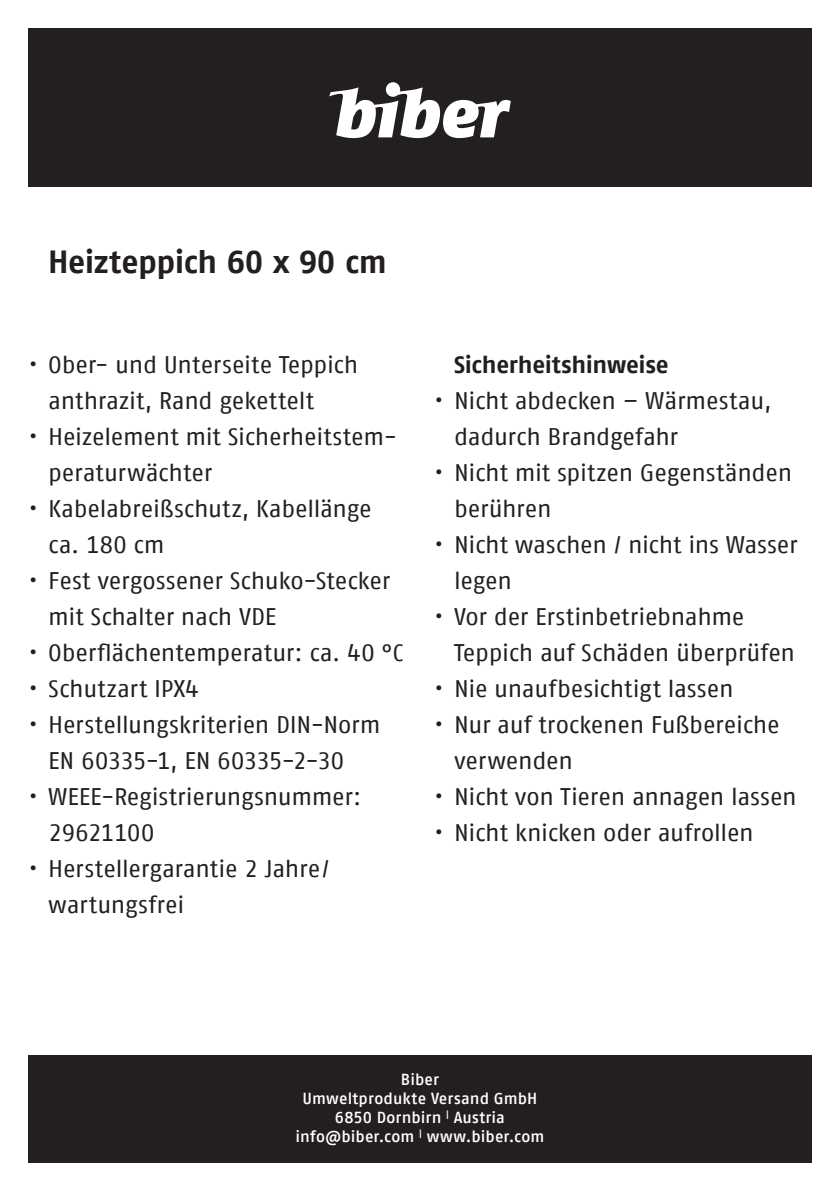
<style>
.page{position:relative;width:840px;height:1191px;background:#fff}
.page>*{position:absolute;margin:0;border:0;box-sizing:border-box;transform-origin:0 0}
.t1{font:700 32px "Fago Offc Pro";letter-spacing:-.015em;color:#231f20}
.t2{font:24px/36px "Fago Offc Pro";letter-spacing:-.015em;color:#231f20}
.t3{font:700 24px "Fago Offc Pro";letter-spacing:-.01em;color:#231f20}
.t4{font:500 16px/19.2px "Fago Offc Pro";letter-spacing:.01em;color:#fff;text-align:center}
</style>
<div class="page">
<div style="left:28px;top:1054px;width:783px;height:108px;background:#231f20"></div>
<div style="left:28px;top:28px;width:783px;height:159px;background:#231f20"></div>
<svg style="left:329px;top:82px;width:181px;height:56px"></svg>
<h1 class="t1" style="left:48px;top:242px;width:340px">Heizteppich 60 x 90 cm</h1>
<p class="t2" style="left:48px;top:346px;width:311px;text-indent:-20px">• Ober- und Unterseite Teppich anthrazit, Rand gekettelt</p>
<p class="t2" style="left:48px;top:418px;width:350px;text-indent:-20px">• Heizelement mit Sicherheitstem&shy;peraturwächter</p>
<p class="t2" style="left:48px;top:490px;width:325px;text-indent:-20px">• Kabelabreißschutz, Kabellänge ca. 180 cm</p>
<p class="t2" style="left:48px;top:562px;width:343px;text-indent:-20px">• Fest vergossener Schuko-Stecker mit Schalter nach VDE</p>
<p class="t2" style="left:28px;top:634px;width:376px">• Oberflächentemperatur: ca. 40 °C</p>
<p class="t2" style="left:28px;top:670px;width:172px">• Schutzart IPX4</p>
<p class="t2" style="left:48px;top:706px;width:334px;text-indent:-20px">• Herstellungskriterien DIN-Norm<br>EN 60335-1, EN 60335-2-30</p>
<p class="t2" style="left:48px;top:778px;width:314px;text-indent:-20px">• WEEE-Registrierungsnummer:<br>29621100</p>
<p class="t2" style="left:48px;top:850px;width:282px;text-indent:-20px">• Herstellergarantie 2 Jahre/ wartungsfrei</p>
<p class="t3" style="left:454px;top:350px;width:216px">Sicherheitshinweise</p>
<p class="t2" style="left:454px;top:382px;width:319px;text-indent:-20px">• Nicht abdecken – Wärmestau, dadurch Brandgefahr</p>
<p class="t2" style="left:454px;top:454px;width:339px;text-indent:-20px">• Nicht mit spitzen Gegenständen berühren</p>
<p class="t2" style="left:454px;top:526px;width:345px;text-indent:-20px">• Nicht waschen / nicht ins Wasser legen</p>
<p class="t2" style="left:454px;top:598px;width:342px;text-indent:-20px">• Vor der Erstinbetriebnahme<br>Teppich auf Schäden überprüfen</p>
<p class="t2" style="left:434px;top:670px;width:301px">• Nie unaufbesichtigt lassen</p>
<p class="t2" style="left:454px;top:706px;width:327px;text-indent:-20px">• Nur auf trockenen Fußbereiche verwenden</p>
<p class="t2" style="left:434px;top:778px;width:364px">• Nicht von Tieren annagen lassen</p>
<p class="t2" style="left:434px;top:814px;width:321px">• Nicht knicken oder aufrollen</p>
<p class="t4" style="left:295px;top:1069px;width:250px">Biber<br>Umweltprodukte Versand GmbH<br>6850 Dornbirn <sup>|</sup> Austria info@biber.com <sup>|</sup> www.biber.com</p>
</div>
